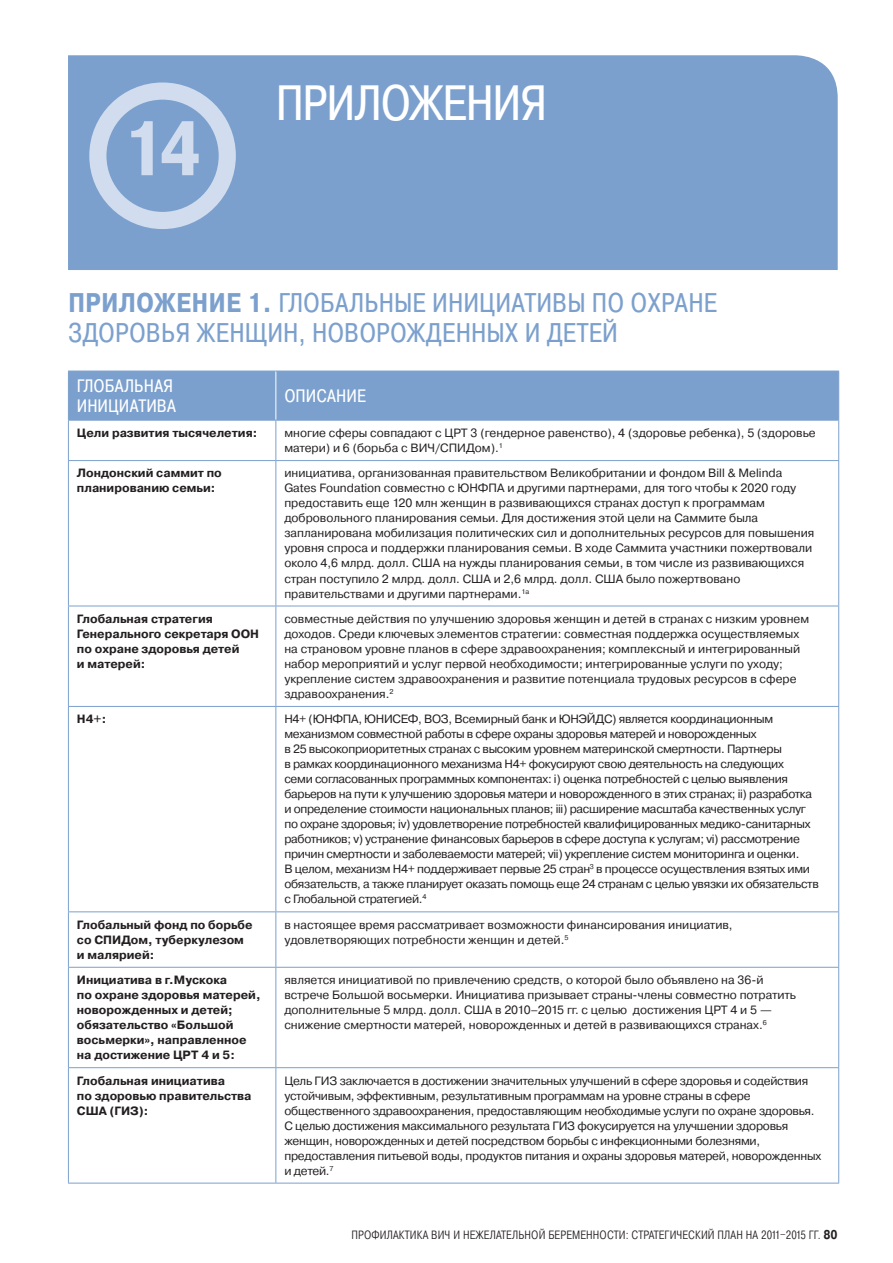
<style>
.page{position:relative;width:893px;height:1263px;background:#fff}
.page>*{position:absolute;margin:0;border:0;box-sizing:border-box;transform-origin:0 0}
.t1{font:700 77.1px "Pragmatica Cond";color:#d1ddee}
.t2{font:49.5px "Pragmatica Cond";letter-spacing:-.03em;color:#fff}
.t3{font:27px/30px "Pragmatica Cond";color:#7ca0cd}
.t4{font:18px/19.5px "Pragmatica Cond";color:#fff}
.t5{font:12px/15px "Pragmatica";color:#231f20}
.t6{font:12px/15px "Pragmatica";letter-spacing:-.02em;color:#231f20}
.t7{font:700 12px/15px "Pragmatica";color:#231f20}
.t8{font:300 12px "Pragmatica Cond";letter-spacing:.01em;color:#231f20}
.t9{font:300 12px "Pragmatica Cond";letter-spacing:-.075em;color:#231f20}
.s1{font-weight:700}
.s2{font-weight:700;font-size:12.75px}
</style>
<div class="page">
<div style="left:68px;top:55px;width:770px;height:215px;background:#7ca0cd"></div>
<div style="left:89px;top:82px;width:147px;height:147px;border:17px solid #d1ddee;border-radius:50%"></div>
<div style="left:69px;top:372px;width:769px;height:48px;background:#7ca0cd"></div>
<hr style="left:68px;top:461px;width:1px;height:145px;background:#7ca0cd">
<hr style="left:275px;top:461px;width:1px;height:145px;background:#7ca0cd">
<hr style="left:68px;top:371px;width:1px;height:49px;background:#7ca0cd">
<hr style="left:838px;top:461px;width:1px;height:145px;background:#7ca0cd">
<hr style="left:68px;top:371px;width:208px;height:1px;background:#7ca0cd">
<hr style="left:68px;top:460px;width:208px;height:1px;background:#7ca0cd">
<hr style="left:68px;top:606px;width:208px;height:1px;background:#7ca0cd">
<hr style="left:276px;top:460px;width:563px;height:1px;background:#7ca0cd">
<hr style="left:276px;top:606px;width:563px;height:1px;background:#7ca0cd">
<hr style="left:275px;top:371px;width:1px;height:49px;background:#fff">
<hr style="left:838px;top:371px;width:1px;height:49px;background:#7ca0cd">
<hr style="left:276px;top:371px;width:563px;height:1px;background:#7ca0cd">
<hr style="left:68px;top:420px;width:1px;height:40px;background:#7ca0cd">
<hr style="left:68px;top:420px;width:208px;height:1px;background:#7ca0cd">
<hr style="left:275px;top:420px;width:1px;height:40px;background:#7ca0cd">
<hr style="left:838px;top:420px;width:1px;height:40px;background:#7ca0cd">
<hr style="left:276px;top:420px;width:563px;height:1px;background:#7ca0cd">
<hr style="left:68px;top:606px;width:1px;height:100px;background:#7ca0cd">
<hr style="left:275px;top:606px;width:1px;height:100px;background:#7ca0cd">
<hr style="left:838px;top:606px;width:1px;height:100px;background:#7ca0cd">
<hr style="left:68px;top:707px;width:1px;height:204px;background:#7ca0cd">
<hr style="left:68px;top:706px;width:208px;height:1px;background:#7ca0cd">
<hr style="left:275px;top:707px;width:1px;height:204px;background:#7ca0cd">
<hr style="left:838px;top:707px;width:1px;height:204px;background:#7ca0cd">
<hr style="left:276px;top:706px;width:563px;height:1px;background:#7ca0cd">
<hr style="left:68px;top:912px;width:1px;height:55px;background:#7ca0cd">
<hr style="left:68px;top:911px;width:208px;height:1px;background:#7ca0cd">
<hr style="left:275px;top:912px;width:1px;height:55px;background:#7ca0cd">
<hr style="left:838px;top:912px;width:1px;height:55px;background:#7ca0cd">
<hr style="left:276px;top:911px;width:563px;height:1px;background:#7ca0cd">
<hr style="left:68px;top:968px;width:1px;height:99px;background:#7ca0cd">
<hr style="left:68px;top:967px;width:208px;height:1px;background:#7ca0cd">
<hr style="left:275px;top:968px;width:1px;height:99px;background:#7ca0cd">
<hr style="left:838px;top:968px;width:1px;height:99px;background:#7ca0cd">
<hr style="left:276px;top:967px;width:563px;height:1px;background:#7ca0cd">
<hr style="left:68px;top:1068px;width:1px;height:115px;background:#7ca0cd">
<hr style="left:68px;top:1067px;width:208px;height:1px;background:#7ca0cd">
<hr style="left:275px;top:1068px;width:1px;height:115px;background:#7ca0cd">
<hr style="left:838px;top:1068px;width:1px;height:115px;background:#7ca0cd">
<hr style="left:276px;top:1067px;width:563px;height:1px;background:#7ca0cd">
<hr style="left:68px;top:1183px;width:208px;height:1px;background:#7ca0cd">
<hr style="left:276px;top:1183px;width:563px;height:1px;background:#7ca0cd">
<h1 class="t1" style="left:124px;top:101px;width:80px">14</h1>
<h2 class="t2" style="left:276px;top:72px;width:273px">ПРИЛОЖЕНИЯ</h2>
<h3 class="t3" style="left:68px;top:287px;width:651px"><span class="s1">ПРИЛОЖЕНИЕ 1.</span> ГЛОБАЛЬНЫЕ ИНИЦИАТИВЫ ПО ОХРАНЕ<br>ЗДОРОВЬЯ ЖЕНЩИН, НОВОРОЖДЕННЫХ И ДЕТЕЙ</h3>
<h3 class="t4" style="left:77px;top:376px;width:101px">ГЛОБАЛЬНАЯ<br>ИНИЦИАТИВА</h3>
<h3 class="t4" style="left:284px;top:386px;width:83px">ОПИСАНИЕ</h3>
<p class="t7" style="left:77px;top:426px;width:182px">Цели развития тысячелетия:</p>
<p class="t5" style="left:284px;top:426px;width:533px">многие сферы совпадают с ЦРТ 3 (гендерное равенство), 4 (здоровье ребенка), 5 (здоровье матери) и 6 (борьба с ВИЧ/СПИДом).<sup>1</sup></p>
<p class="t7" style="left:77px;top:466px;width:146px">Лондонский саммит по планированию семьи:</p>
<p class="t5" style="left:284px;top:466px;width:532px">инициатива, организованная правительством Великобритании и фондом Bill &amp; Melinda Gates Foundation совместно с ЮНФПА и другими партнерами, для того чтобы к 2020 году предоставить еще 120 млн женщин в развивающихся странах доступ к программам добровольного планирования семьи. Для достижения этой цели на Саммите была запланирована мобилизация политических сил и дополнительных ресурсов для повышения уровня спроса и поддержки планирования семьи. В ходе Саммита участники пожертвовали около 4,6 млрд. долл. США на нужды планирования семьи, в том числе из развивающихся стран поступило 2 млрд. долл. США и 2,6 млрд. долл. США было пожертвовано правительствами и другими партнерами.<sup>1a</sup></p>
<p class="t7" style="left:77px;top:611px;width:184px">Глобальная стратегия<br>Генерального секретаря ООН по охране здоровья детей<br>и матерей:</p>
<p class="t5" style="left:284px;top:611px;width:526px">совместные действия по улучшению здоровья женщин и детей в странах с низким уровнем доходов. Среди ключевых элементов стратегии: совместная поддержка осуществляемых на страновом уровне планов в сфере здравоохранения; комплексный и интегрированный набор мероприятий и услуг первой необходимости; интегрированные услуги по уходу; укрепление систем здравоохранения и развитие потенциала трудовых ресурсов в сфере здравоохранения.<sup>2</sup></p>
<p class="t7" style="left:77px;top:712px;width:31px">H4+:</p>
<p class="t6" style="left:284px;top:712px;width:536px">H4+ (ЮНФПА, ЮНИСЕФ, ВОЗ, Всемирный банк и ЮНЭЙДС) является координационным механизмом совместной работы в сфере охраны здоровья матерей и новорожденных<br>в 25 высокоприоритетных странах с высоким уровнем материнской смертности. Партнеры<br>в рамках координационного механизма H4+ фокусируют свою деятельность на следующих<br>семи согласованных программных компонентах: i) оценка потребностей с целью выявления барьеров на пути к улучшению здоровья матери и новорожденного в этих странах; ii) разработка и определение стоимости национальных планов; iii) расширение масштаба качественных услуг по охране здоровья; iv) удовлетворение потребностей квалифицированных медико-санитарных работников; v) устранение финансовых барьеров в сфере доступа к услугам; vi) рассмотрение причин смертности и заболеваемости матерей; vii) укрепление систем мониторинга и оценки.<br>В целом, механизм H4+ поддерживает первые 25 стран<sup>3</sup> в процессе осуществления взятых ими обязательств, а также планирует оказать помощь еще 24 странам с целью увязки их обязательств с Глобальной стратегией.<sup>4</sup></p>
<p class="t7" style="left:77px;top:917px;width:177px">Глобальный фонд по борьбе со СПИДом, туберкулезом и малярией:</p>
<p class="t5" style="left:284px;top:917px;width:450px">в настоящее время рассматривает возможности финансирования инициатив, удовлетворяющих потребности женщин и детей.<sup>5</sup></p>
<p class="t7" style="left:77px;top:973px;width:185px">Инициатива в г.Мускока<br>по охране здоровья матерей, новорожденных и детей; обязательство «Большой восьмерки», направленное на достижение ЦРТ 4 и 5:</p>
<p class="t5" style="left:284px;top:973px;width:513px">является инициативой по привлечению средств, о которой было объявлено на 36-й встрече Большой восьмерки. Инициатива призывает страны-члены совместно потратить дополнительные 5 млрд. долл. США в 2010–2015 гг. с целью достижения ЦРТ 4 и 5 — снижение смертности матерей, новорожденных и детей в развивающихся странах.<sup>6</sup></p>
<p class="t7" style="left:77px;top:1073px;width:176px">Глобальная инициатива<br>по здоровью правительства<br>США (ГИЗ):</p>
<p class="t6" style="left:284px;top:1073px;width:538px">Цель ГИЗ заключается в достижении значительных улучшений в сфере здоровья и содействия устойчивым, эффективным, результативным программам на уровне страны в сфере общественного здравоохранения, предоставляющим необходимые услуги по охране здоровья.<br>С целью достижения максимального результата ГИЗ фокусируется на улучшении здоровья женщин, новорожденных и детей посредством борьбы с инфекционными болезнями, предоставления питьевой воды, продуктов питания и охраны здоровья матерей, новорожденных и детей.<sup>7</sup></p>
<p class="t8" style="left:351px;top:1228px;width:14px">Профилактика</p>
<p class="t8" style="left:431px;top:1228px;width:40px">ВИЧ и нежелательной</p>
<p class="t8" style="left:548px;top:1228px;width:8px">беременности</p>
<p class="t8" style="left:626px;top:1228px;width:13px">: стратегический</p>
<p class="t8" style="left:718px;top:1228px;width:7px">план</p>
<p class="t9" style="left:746px;top:1228px;width:93px">на 2011–2015 гг. <span class="s2">80</span></p>
</div>
